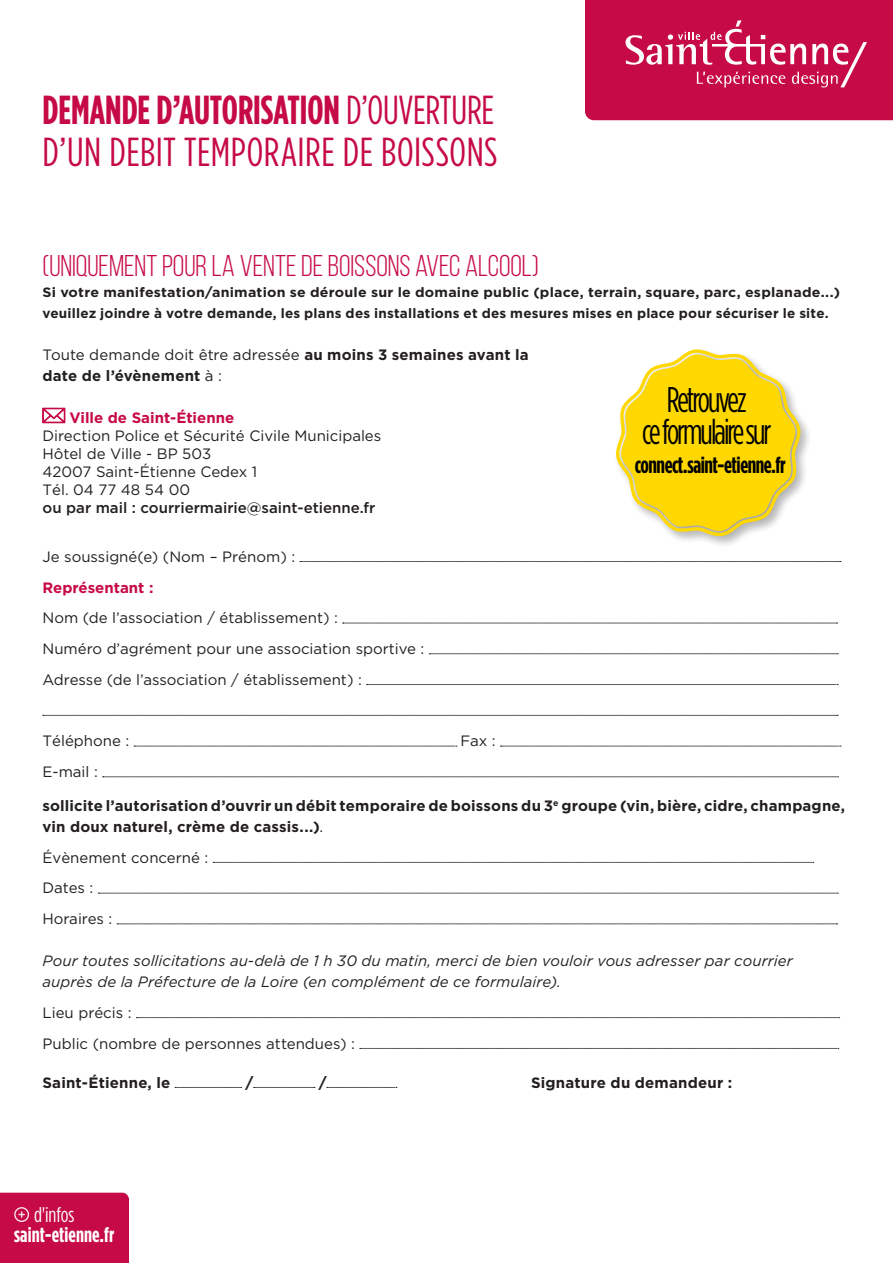
<style>
.page{position:relative;width:893px;height:1263px;background:#fff}
.page>*{position:absolute;margin:0;border:0;box-sizing:border-box;transform-origin:0 0}
.t1{font:40.5px/42px "Gotham Condensed";letter-spacing:.015em;color:#c60a45;scale:.95 1}
.t2{font:35.7px/32px "Gotham Condensed";letter-spacing:-.06em;color:#000;text-align:center;scale:.93 1}
.t3{font:30px "Bebas Neue";color:#c60a45}
.t4{font:700 23.1px "Gotham Condensed";letter-spacing:-.02em;color:#000}
.t5{font:700 21.15px "Gotham Condensed";letter-spacing:.005em;color:#fff}
.t6{font:21.15px "Gotham Condensed";color:#fff}
.t7{font:15px/30.8px "Gotham Pro";color:#231f20}
.t8{font:700 15px/21px "Gotham";letter-spacing:.01em;color:#231f20}
.t9{font:italic 15px/21px "Gotham";letter-spacing:.005em;color:#231f20}
.t10{font:500 15px "Gotham Pro";color:#231f20}
.t11{font:700 15px "Gotham";color:#c60a45}
.t12{font:700 13.5px/21px "Gotham";letter-spacing:.015em;color:#231f20;scale:1.05 1}
.s1{font-weight:700}
.s2{font-family:"Gotham";font-weight:700}
.s3{font-family:"Gotham Pro";font-weight:400}
</style>
<div class="page">
<svg style="left:42px;top:408px;width:23px;height:15px"></svg>
<svg style="left:300px;top:561px;width:541px;height:1px"></svg>
<svg style="left:343px;top:623px;width:495px;height:1px"></svg>
<svg style="left:429px;top:653px;width:409px;height:1px"></svg>
<svg style="left:367px;top:684px;width:471px;height:1px"></svg>
<svg style="left:43px;top:715px;width:795px;height:1px"></svg>
<svg style="left:134px;top:746px;width:323px;height:1px"></svg>
<svg style="left:500px;top:746px;width:341px;height:1px"></svg>
<svg style="left:103px;top:776px;width:736px;height:1px"></svg>
<svg style="left:213px;top:862px;width:601px;height:1px"></svg>
<svg style="left:98px;top:893px;width:740px;height:1px"></svg>
<svg style="left:117px;top:924px;width:721px;height:1px"></svg>
<svg style="left:136px;top:1017px;width:704px;height:1px"></svg>
<svg style="left:360px;top:1048px;width:479px;height:1px"></svg>
<svg style="left:175px;top:1087px;width:67px;height:1px"></svg>
<svg style="left:254px;top:1087px;width:61px;height:1px"></svg>
<svg style="left:327px;top:1087px;width:70px;height:1px"></svg>
<div style="left:0;top:1193px;width:129px;height:70px;background:#c60a45"></div>
<svg style="left:585px;top:0;width:308px;height:120px;background:#ca1b52"></svg>
<div style="left:615px;top:348px;width:198px;height:200px;background:#231f20;opacity:.4"></div>
<svg style="left:615px;top:348px;width:187px;height:191px"></svg>
<h1 class="t1" style="left:43px;top:88px;width:481px"><span class="s1">DEMANDE D’AUTORISATION</span> D’OUVERTURE<br>D’UN DEBIT TEMPORAIRE DE BOISSONS</h1>
<h3 class="t3" style="left:43px;top:250px;width:498px">(UNIQUEMENT POUR LA VENTE DE BOISSONS AVEC ALCOOL)</h3>
<p class="t12" style="left:43px;top:282px;width:761px">Si votre manifestation/animation se déroule sur le domaine public (place, terrain, square, parc, esplanade...) veuillez joindre à votre demande, les plans des installations et des mesures mises en place pour sécuriser le site.</p>
<p class="t7" style="left:43px;top:339px;width:488px">Toute demande doit être adressée <span class="s2">au moins 3 semaines avant la</span></p>
<p class="t8" style="left:43px;top:365px;width:181px">date de l’évènement <span class="s3">à :</span></p>
<p class="t11" style="left:70px;top:408px;width:166px">Ville de Saint-Étienne</p>
<p class="t7" style="left:43px;top:427px;width:340px;line-height:18px">Direction Police et Sécurité Civile Municipales<br>Hôtel de Ville - BP 503<br>42007 Saint-Étienne Cedex 1<br>Tél. 04 77 48 54 00</p>
<p class="t10" style="left:43px;top:499px;width:334px">ou par mail : courriermairie@saint-etienne.fr</p>
<p class="t7" style="left:43px;top:541px;width:254px">Je soussigné(e) (Nom – Prénom) :</p>
<p class="t11" style="left:43px;top:577px;width:112px">Représentant :</p>
<p class="t7" style="left:43px;top:602px;width:383px">Nom (de l’association / établissement) :<br>Numéro d’agrément pour une association sportive :<br>Adresse (de l’association / établissement) :</p>
<h2 class="t2" style="left:642px;top:383px;width:141px">Retrouvez<br>ce formulaire sur</h2>
<h3 class="t4" style="left:635px;top:452px;width:152px">connect.saint-etienne.fr</h3>
<p class="t7" style="left:43px;top:726px;width:88px">Téléphone :</p>
<p class="t7" style="left:461px;top:726px;width:37px">Fax :</p>
<p class="t7" style="left:43px;top:756px;width:57px">E-mail :</p>
<p class="t8" style="left:43px;top:795px;width:804px">sollicite l’autorisation d’ouvrir un débit temporaire de boissons du 3<sup>e</sup> groupe (vin, bière, cidre, champagne, vin doux naturel, crème de cassis...)<span class="s3">.</span></p>
<p class="t7" style="left:43px;top:842px;width:167px">Évènement concerné :<br>Dates :<br>Horaires :</p>
<p class="t9" style="left:43px;top:950px;width:752px">Pour toutes sollicitations au-delà de 1 h 30 du matin, merci de bien vouloir vous adresser par courrier auprès de la Préfecture de la Loire (en complément de ce formulaire).</p>
<p class="t7" style="left:43px;top:997px;width:314px">Lieu précis :<br>Public (nombre de personnes attendues) :</p>
<p class="t8" style="left:43px;top:1072px;width:129px">Saint-Étienne, le</p>
<p class="t8" style="left:245px;top:1072px;width:9px">/</p>
<p class="t8" style="left:319px;top:1072px;width:9px">/</p>
<p class="t8" style="left:531px;top:1072px;width:203px">Signature du demandeur :</p>
<h3 class="t6" style="left:34px;top:1202px;width:42px">d'infos</h3>
<h3 class="t5" style="left:14px;top:1222px;width:102px">saint-etienne.fr</h3>
</div>
